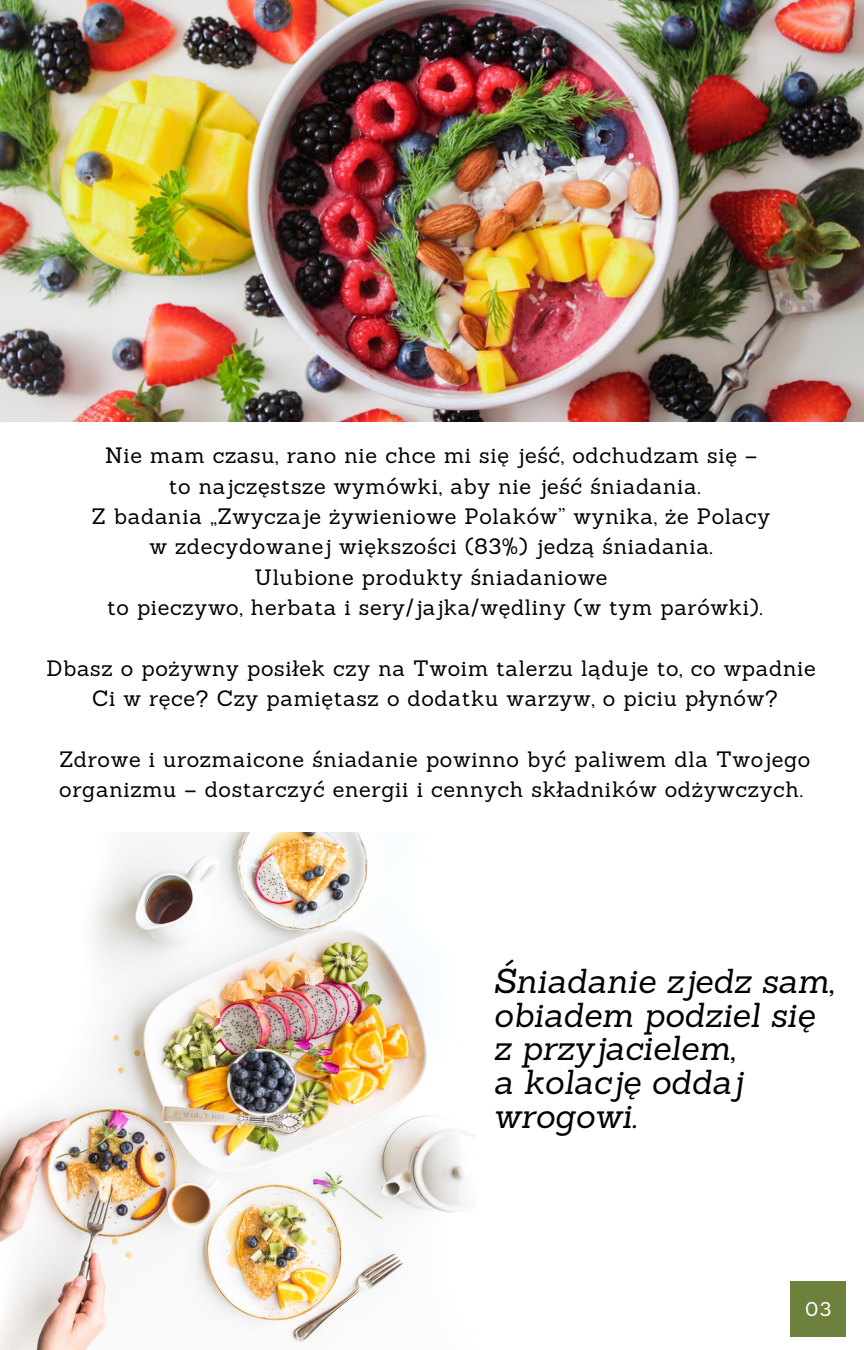
<style>
.page{position:relative;width:864px;height:1350px;background:#fff}
.page>*{position:absolute;margin:0;border:0;box-sizing:border-box;transform-origin:0 0}
.t1{font:italic 33.75px/33.8px "Sanchez";color:#000}
.t2{font:21.6px/30.4px "Sanchez";letter-spacing:.03em;color:#000;text-align:center}
.t3{font:19.35px "Sanchez";color:#fff}
</style>
<div class="page">
<img style="left:0;top:0;width:864px;height:422px">
<div style="left:791px;top:1282px;width:55px;height:55px;background:#6d813c"></div>
<img style="left:0;top:832px;width:476px;height:518px">
<p class="t2" style="left:92px;top:440px;width:680px">Nie mam czasu, rano nie chce mi się jeść, odchudzam się – to najczęstsze wymówki, aby nie jeść śniadania.<br>Z badania „Zwyczaje żywieniowe Polaków” wynika, że Polacy w zdecydowanej większości (83%) jedzą śniadania.<br>Ulubione produkty śniadaniowe<br>to pieczywo, herbata i sery/jajka/wędliny (w tym parówki).</p>
<p class="t2" style="left:46px;top:653px;width:771px">Dbasz o pożywny posiłek czy na Twoim talerzu ląduje to, co wpadnie<br>Ci w ręce? Czy pamiętasz o dodatku warzyw, o piciu płynów?</p>
<p class="t2" style="left:59px;top:744px;width:753px;text-align:left">Zdrowe i urozmaicone śniadanie powinno być paliwem dla Twojego organizmu – dostarczyć energii i cennych składników odżywczych.</p>
<h1 class="t1" style="left:493px;top:964px;width:342px">Śniadanie zjedz sam, obiadem podziel się z przyjacielem,<br>a kolację oddaj wrogowi.</h1>
<p class="t3" style="left:806px;top:1297px;width:27px">03</p>
</div>
